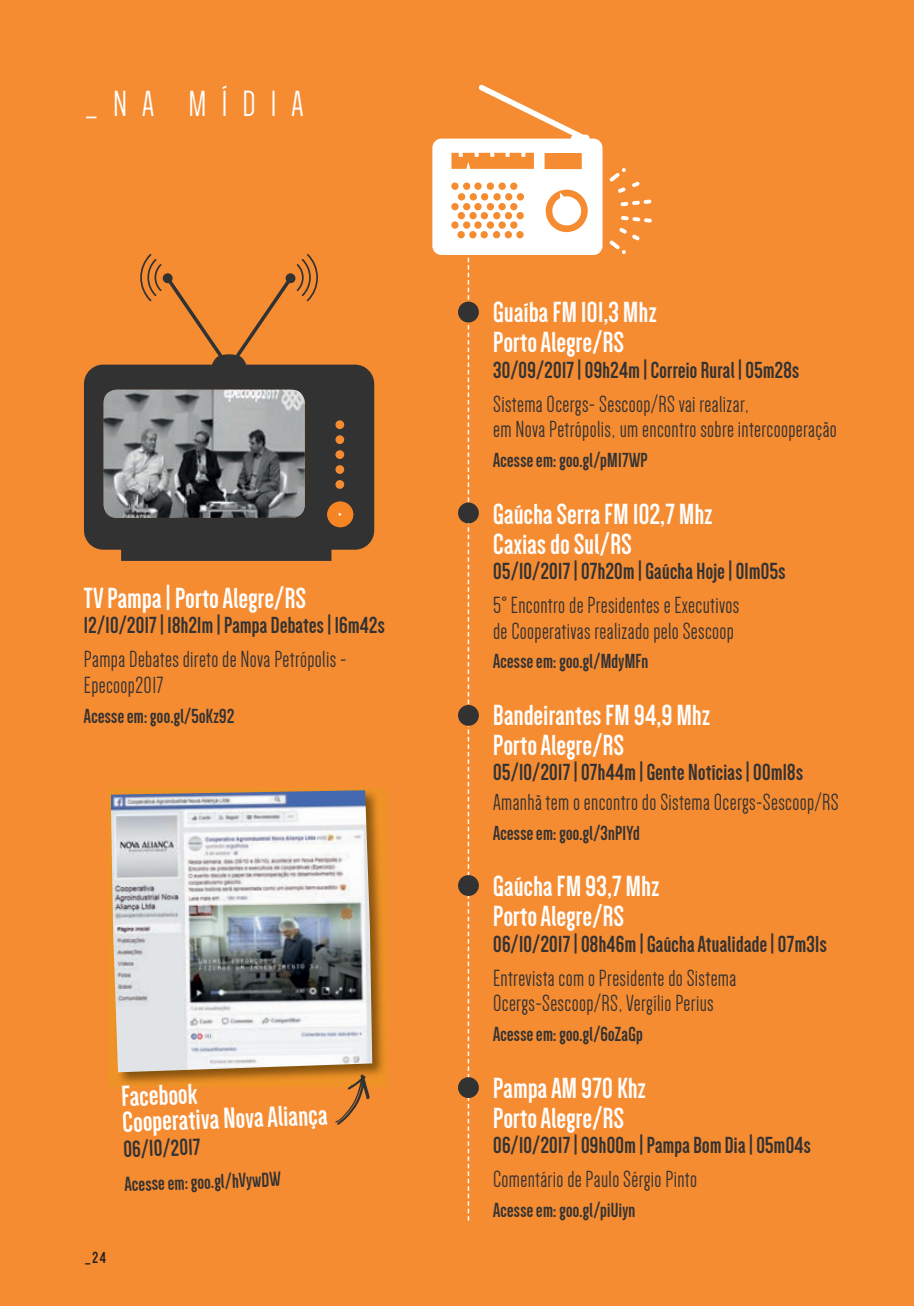
<style>
.page{position:relative;width:914px;height:1306px;background:#fff}
.page>*{position:absolute;margin:0;border:0;box-sizing:border-box;transform-origin:0 0}
.t1{font:37.5px "Dense";letter-spacing:.4em;color:#fff}
.t2{font:700 30px/30px "Dense W01";letter-spacing:.015em;color:#fff}
.t3{font:24px/25.5px "Dense";letter-spacing:.015em;color:#333233}
.t4{font:700 24px "Dense W01";letter-spacing:.015em;color:#333233}
.t5{font:700 21px "Dense W01";letter-spacing:.015em;color:#333233}
.t6{font:700 16.5px "Dense W01";color:#231f20}
</style>
<div class="page">
<div style="left:0;top:0;width:914px;height:1305px;background:#f68c32"></div>
<img style="left:108px;top:788px;width:279px;height:298px">
<img style="left:111px;top:790px;width:261px;height:282px">
<svg style="left:432px;top:84px;width:170px;height:1136px"></svg>
<div style="left:458px;top:302px;width:21px;height:20px;background:#333233;border-radius:50%"></div>
<div style="left:458px;top:502px;width:21px;height:21px;background:#333233;border-radius:50%"></div>
<div style="left:458px;top:705px;width:21px;height:20px;background:#333233;border-radius:50%"></div>
<div style="left:458px;top:875px;width:21px;height:21px;background:#333233;border-radius:50%"></div>
<div style="left:458px;top:1077px;width:21px;height:20px;background:#333233;border-radius:50%"></div>
<svg style="left:84px;top:273px;width:290px;height:288px;fill:#333233"></svg>
<img style="left:104px;top:389px;width:201px;height:129px">
<div style="left:327px;top:501px;width:26px;height:26px;background:#f58423;border-radius:50%"></div>
<svg style="left:335px;top:1074px;width:34px;height:50px"></svg>
<svg style="left:296px;top:254px;width:22px;height:47px"></svg>
<svg style="left:140px;top:254px;width:21px;height:47px"></svg>
<svg style="left:632px;top:181px;width:7px;height:6px"></svg>
<svg style="left:609px;top:168px;width:17px;height:25px"></svg>
<svg style="left:620px;top:199px;width:31px;height:7px"></svg>
<svg style="left:609px;top:216px;width:43px;height:38px"></svg>
<h1 class="t1" style="left:85px;top:85px;width:220px">_NA MÍDIA</h1>
<p class="t2" style="left:84px;top:583px;width:224px">TV Pampa | Porto Alegre/RS</p>
<p class="t4" style="left:84px;top:613px;width:302px">12/10/2017 | 18h21m | Pampa Debates | 16m42s</p>
<p class="t3" style="left:84px;top:647px;width:264px">Pampa Debates direto de Nova Petrópolis -<br>Epecoop2017</p>
<p class="t5" style="left:84px;top:705px;width:152px">Acesse em: goo.gl/5oKz92</p>
<p class="t2" style="left:121px;top:1083px;width:206px;line-height:25.5px;rotate:-2deg">Facebook<br>Cooperativa Nova Aliança</p>
<p class="t4" style="left:123px;top:1137px;width:83px;rotate:-2deg">06/10/2017</p>
<p class="t5" style="left:124px;top:1174px;width:157px;rotate:-2deg">Acesse em:goo.gl/hVywDW</p>
<p class="t6" style="left:85px;top:1249px;width:23px">_24</p>
<p class="t2" style="left:493px;top:297px;width:165px">Guaíba FM 101,3 Mhz<br>Porto Alegre/RS</p>
<p class="t4" style="left:493px;top:358px;width:307px">30/09/2017 | 09h24m | Correio Rural | 05m28s</p>
<p class="t3" style="left:493px;top:391px;width:345px">Sistema Ocergs- Sescoop/RS vai realizar,<br>em Nova Petrópolis, um encontro sobre intercooperação</p>
<p class="t5" style="left:493px;top:450px;width:156px">Acesse em: goo.gl/pM17WP</p>
<p class="t2" style="left:493px;top:499px;width:221px">Gaúcha Serra FM 102,7 Mhz<br>Caxias do Sul/RS</p>
<p class="t4" style="left:493px;top:559px;width:294px">05/10/2017 | 07h20m | Gaúcha Hoje | 01m05s</p>
<p class="t3" style="left:493px;top:592px;width:248px">5° Encontro de Presidentes e Executivos de Cooperativas realizado pelo Sescoop</p>
<p class="t5" style="left:493px;top:651px;width:157px">Acesse em: goo.gl/MdyMFn</p>
<p class="t2" style="left:493px;top:700px;width:218px">Bandeirantes FM 94,9 Mhz<br>Porto Alegre/RS</p>
<p class="t4" style="left:493px;top:760px;width:311px">05/10/2017 | 07h44m | Gente Notícias | 00m18s</p>
<p class="t3" style="left:493px;top:789px;width:347px">Amanhã tem o encontro do Sistema Ocergs-Sescoop/RS</p>
<p class="t5" style="left:493px;top:822px;width:148px">Acesse em: goo.gl/3nP1Yd</p>
<p class="t2" style="left:493px;top:871px;width:168px">Gaúcha FM 93,7 Mhz<br>Porto Alegre/RS</p>
<p class="t4" style="left:493px;top:932px;width:335px">06/10/2017 | 08h46m | Gaúcha Atualidade | 07m31s</p>
<p class="t3" style="left:493px;top:965px;width:245px">Entrevista com o Presidente do Sistema<br>Ocergs-Sescoop/RS, Vergílio Perius</p>
<p class="t5" style="left:493px;top:1024px;width:151px">Acesse em: goo.gl/6oZaGp</p>
<p class="t2" style="left:493px;top:1073px;width:154px">Pampa AM 970 Khz<br>Porto Alegre/RS</p>
<p class="t4" style="left:493px;top:1133px;width:319px">06/10/2017 | 09h00m | Pampa Bom Dia | 05m04s</p>
<p class="t3" style="left:493px;top:1166px;width:205px">Comentário de Paulo Sérgio Pinto</p>
<p class="t5" style="left:493px;top:1199px;width:144px">Acesse em: goo.gl/piUiyn</p>
</div>
